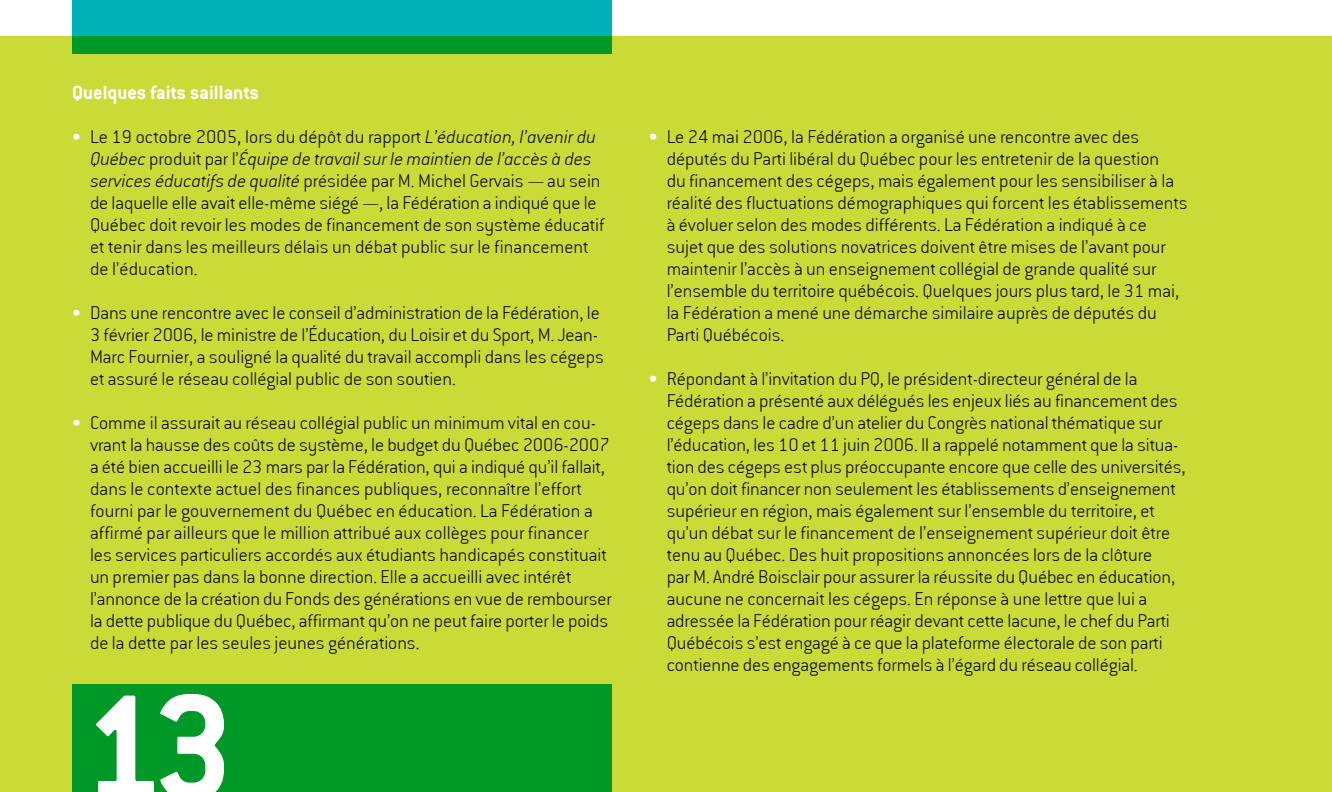
<style>
.page{position:relative;width:1332px;height:792px;background:#fff}
.page>*{position:absolute;margin:0;border:0;box-sizing:border-box;transform-origin:0 0}
.t1{font:700 21px "Conduit ITC";color:#fff}
.t2{font:20px/22px "Conduit Ex Lt ITCTT";color:#000}
.t3{font:20px "Conduit Ex Lt ITCTT Italic";color:#000}
.s1{font-family:"Conduit ITC";font-weight:500;color:#fff}
.s2{font-family:"Conduit Ex Lt ITCTT Italic"}
.s3{font-family:"Conduit Ex Lt ITCTT"}
</style>
<div class="page">
<div style="left:0;top:36px;width:1332px;height:756px;background:#cadb37"></div>
<div style="left:72px;top:684px;width:540px;height:108px;background:#009827"></div>
<svg style="left:72px;top:0;width:540px;height:54px;fill:#00b2b5"></svg>
<svg style="left:96px;top:694px;width:128px;height:98px"></svg>
<p class="t1" style="left:72px;top:80px;width:189px">Quelques faits saillants</p>
<p class="t2" style="left:72px;top:125px;width:525px"><span class="s1">•</span> Le 19 octobre 2005, lors du dépôt du rapport <span class="s2">L’éducation, l’avenir du</span></p>
<p class="t3" style="left:90px;top:147px;width:503px">Québec <span class="s3">produit par l’</span>Équipe de travail sur le maintien de l’accès à des</p>
<p class="t2" style="left:90px;top:169px;width:516px"><span class="s2">services éducatifs de qualité</span> présidée par M. Michel Gervais — au sein de laquelle elle avait elle-même siégé —, la Fédération a indiqué que le Québec doit revoir les modes de financement de son système éducatif et tenir dans les meilleurs délais un débat public sur le financement de l’éducation.</p>
<p class="t2" style="left:90px;top:301px;width:515px;text-indent:-18px"><span class="s1">•</span> Dans une rencontre avec le conseil d’administration de la Fédération, le 3 février 2006, le ministre de l’Éducation, du Loisir et du Sport, M. Jean-Marc Fournier, a souligné la qualité du travail accompli dans les cégeps et assuré le réseau collégial public de son soutien.</p>
<p class="t2" style="left:90px;top:411px;width:523px;text-indent:-18px"><span class="s1">•</span> Comme il assurait au réseau collégial public un minimum vital en cou&shy;vrant la hausse des coûts de système, le budget du Québec 2006-2007 a été bien accueilli le 23 mars par la Fédération, qui a indiqué qu’il fallait, dans le contexte actuel des finances publiques, reconnaître l’effort fourni par le gouvernement du Québec en éducation. La Fédération a affirmé par ailleurs que le million attribué aux collèges pour financer les services particuliers accordés aux étudiants handicapés constituait un premier pas dans la bonne direction. Elle a accueilli avec intérêt l’annonce de la création du Fonds des générations en vue de rembourser la dette publique du Québec, affirmant qu’on ne peut faire porter le poids de la dette par les seules jeunes générations.</p>
<p class="t2" style="left:667px;top:125px;width:522px;text-indent:-18px"><span class="s1">•</span> Le 24 mai 2006, la Fédération a organisé une rencontre avec des députés du Parti libéral du Québec pour les entretenir de la question<br>du financement des cégeps, mais également pour les sensibiliser à la réalité des fluctuations démographiques qui forcent les établissements à évoluer selon des modes différents. La Fédération a indiqué à ce sujet que des solutions novatrices doivent être mises de l’avant pour maintenir l’accès à un enseignement collégial de grande qualité sur l’ensemble du territoire québécois. Quelques jours plus tard, le 31 mai, la Fédération a mené une démarche similaire auprès de députés du Parti Québécois.</p>
<p class="t2" style="left:667px;top:367px;width:521px;text-indent:-18px"><span class="s1">•</span> Répondant à l’invitation du PQ, le président-directeur général de la Fédération a présenté aux délégués les enjeux liés au financement des cégeps dans le cadre d’un atelier du Congrès national thématique sur l’éducation, les 10 et 11 juin 2006. Il a rappelé notamment que la situa&shy;tion des cégeps est plus préoccupante encore que celle des universités, qu’on doit financer non seulement les établissements d’enseignement supérieur en région, mais également sur l’ensemble du territoire, et qu’un débat sur le financement de l’enseignement supérieur doit être tenu au Québec. Des huit propositions annoncées lors de la clôture<br>par M. André Boisclair pour assurer la réussite du Québec en éducation, aucune ne concernait les cégeps. En réponse à une lettre que lui a adressée la Fédération pour réagir devant cette lacune, le chef du Parti Québécois s’est engagé à ce que la plateforme électorale de son parti contienne des engagements formels à l’égard du réseau collégial.</p>
</div>
